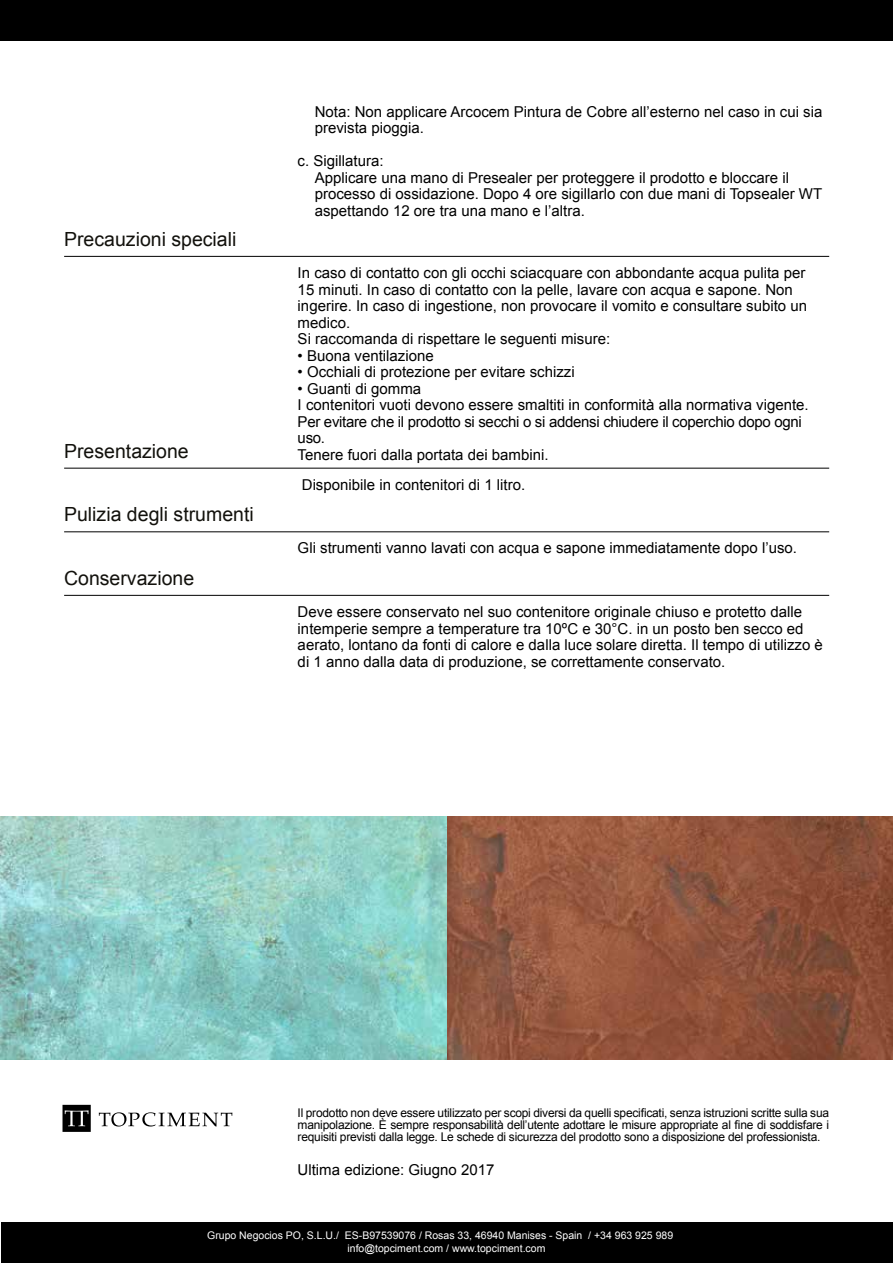
<style>
.page{position:relative;width:893px;height:1263px;background:#fff}
.page>*{position:absolute;margin:0;border:0;box-sizing:border-box;transform-origin:0 0}
.t1{font:19.5px "Arial";color:#12110c}
.t2{font:15px/16.5px "Arial";color:#000}
.t3{font:12px/12px "Arial";letter-spacing:-.02em;color:#000;text-align:justify}
.t4{font:10.5px "Arial";color:#fff}
</style>
<div class="page">
<div style="left:1px;top:1222px;width:892px;height:41px;background:#000"></div>
<div style="left:0;top:0;width:893px;height:41px;background:#000"></div>
<img style="left:0;top:817px;width:893px;height:243px">
<svg style="left:99px;top:1112px;width:133px;height:14px"></svg>
<svg style="left:63px;top:1105px;width:28px;height:27px"></svg>
<hr style="left:64px;top:256px;width:765px;height:1px;background:#000">
<hr style="left:64px;top:468px;width:765px;height:1px;background:#000">
<hr style="left:64px;top:531px;width:765px;height:1px;background:#000">
<hr style="left:64px;top:595px;width:765px;height:1px;background:#000">
<h1 class="t1" style="left:64px;top:226px;width:174px">Precauzioni speciali</h1>
<h1 class="t1" style="left:64px;top:438px;width:126px">Presentazione</h1>
<h1 class="t1" style="left:64px;top:502px;width:191px">Pulizia degli strumenti</h1>
<h1 class="t1" style="left:64px;top:565px;width:132px">Conservazione</h1>
<p class="t2" style="left:315px;top:103px;width:509px">Nota: Non applicare Arcocem Pintura de Cobre all’esterno nel caso in cui sia prevista pioggia.</p>
<p class="t2" style="left:315px;top:153px;width:509px;text-indent:-17px">c. Sigillatura:<br>Applicare una mano di Presealer per proteggere il prodotto e bloccare il processo di ossidazione. Dopo 4 ore sigillarlo con due mani di Topsealer WT aspettando 12 ore tra una mano e l’altra.</p>
<p class="t2" style="left:298px;top:265px;width:511px">In caso di contatto con gli occhi sciacquare con abbondante acqua pulita per 15 minuti. In caso di contatto con la pelle, lavare con acqua e sapone. Non ingerire. In caso di ingestione, non provocare il vomito e consultare subito un medico.<br>Si raccomanda di rispettare le seguenti misure:</p>
<p class="t2" style="left:298px;top:347px;width:138px">• Buona ventilazione</p>
<p class="t2" style="left:298px;top:364px;width:279px">• Occhiali di protezione per evitare schizzi</p>
<p class="t2" style="left:298px;top:380px;width:513px">• Guanti di gomma<br>I contenitori vuoti devono essere smaltiti in conformità alla normativa vigente.<br>Per evitare che il prodotto si secchi o si addensi chiudere il coperchio dopo ogni uso.<br>Tenere fuori dalla portata dei bambini.</p>
<p class="t2" style="left:302px;top:476px;width:225px">Disponibile in contenitori di 1 litro.</p>
<p class="t2" style="left:298px;top:540px;width:501px">Gli strumenti vanno lavati con acqua e sapone immediatamente dopo l’uso.</p>
<p class="t2" style="left:298px;top:604px;width:527px">Deve essere conservato nel suo contenitore originale chiuso e protetto dalle intemperie sempre a temperature tra 10ºC e 30°C. in un posto ben secco ed aerato, lontano da fonti di calore e dalla luce solare diretta. Il tempo di utilizzo è di 1 anno dalla data di produzione, se correttamente conservato.</p>
<p class="t3" style="left:298px;top:1106px;width:533px">Il prodotto non deve essere utilizzato per scopi diversi da quelli specificati, senza istruzioni scritte sulla sua manipolazione. È sempre responsabilità dell’utente adottare le misure appropriate al fine di soddisfare i requisiti previsti dalla legge. Le schede di sicurezza del prodotto sono a disposizione del professionista.</p>
<p class="t2" style="left:298px;top:1162px;width:198px">Ultima edizione: Giugno 2017</p>
<p class="t4" style="left:207px;top:1228px;width:468px">Grupo Negocios PO, S.L.U./ ES-B97539076 / Rosas 33, 46940 Manises - Spain / +34 963 925 989</p>
<p class="t4" style="left:347px;top:1241px;width:199px">info@topciment.com / www.topciment.com</p>
</div>
